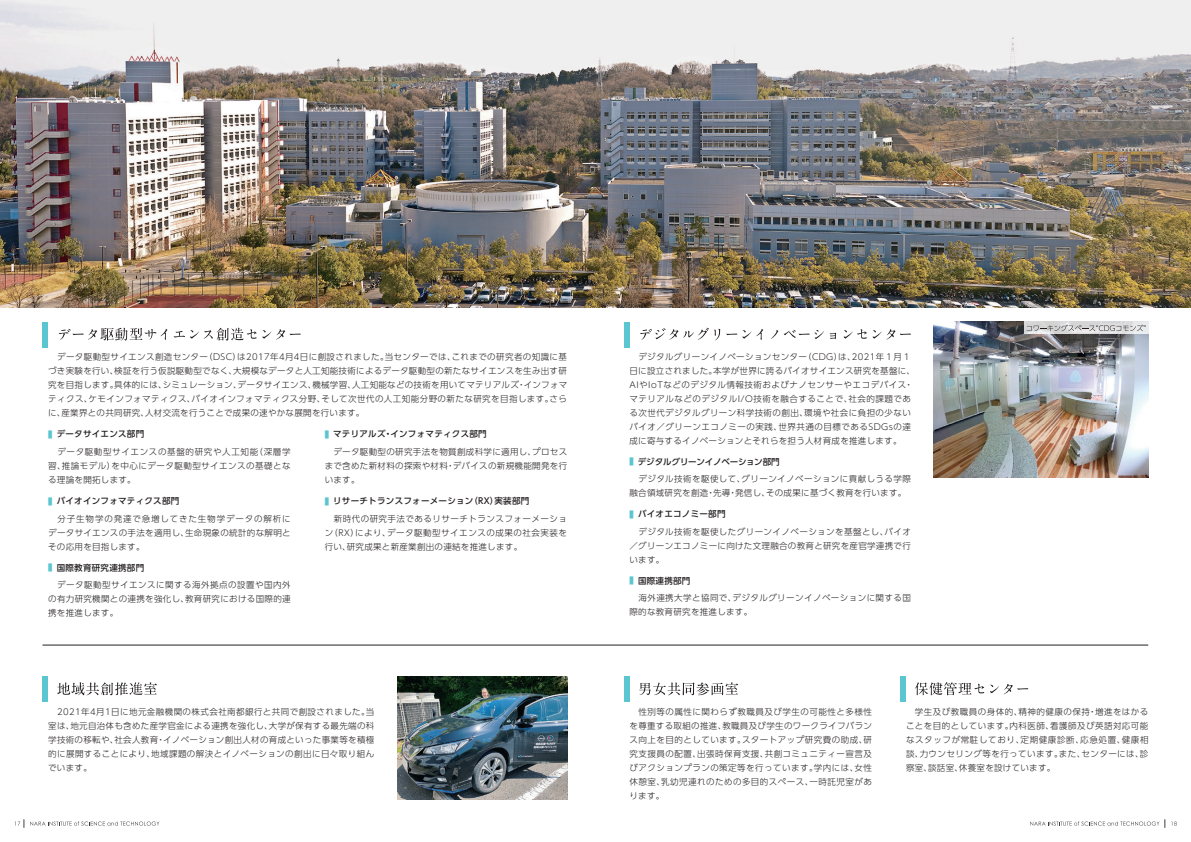
<style>
.page{position:relative;width:1191px;height:842px;background:#fff}
.page>*{position:absolute;margin:0;border:0;box-sizing:border-box;transform-origin:0 0}
.t1{font:500 9.4px "UD Shin Go Pr 6";color:#5bc6cf;scale:.45 1}
.t2{font:300 8.5px/14px "UD Shin Go Pr 6";letter-spacing:.05em;color:#231f20}
.t3{font:500 8.5px "UD Shin Go Pr 6";letter-spacing:.035em;color:#231f20}
.t4{font:300 8.5px/14px "UD Shin Go Pr 6";letter-spacing:.075em;color:#231f20}
.t5{font:300 8.5px/14px "UD Shin Go Pr 6";letter-spacing:.1em;color:#231f20;text-align:right}
.s1{font-weight:500;font-size:9.4px;color:#5bc6cf}
.s2{font-weight:500}
</style>
<div class="page">
<img style="left:933px;top:322px;width:215px;height:156px">
<svg style="left:1024px;top:322px;width:124px;height:12px"></svg>
<svg style="left:1026px;top:325px;width:119px;height:6px"></svg>
<svg style="left:15px;top:819px;width:144px;height:9px"></svg>
<svg style="left:1171px;top:821px;width:5px;height:5px"></svg>
<svg style="left:1030px;top:819px;width:135px;height:9px"></svg>
<img style="left:0;top:0;width:1191px;height:308px">
<img style="left:397px;top:676px;width:170px;height:123px">
<svg style="left:59px;top:328px;width:108px;height:13px"></svg>
<svg style="left:174px;top:328px;width:127px;height:13px"></svg>
<div style="left:43px;top:322px;width:5px;height:25px;background:#5bc6cf"></div>
<svg style="left:640px;top:328px;width:80px;height:12px"></svg>
<svg style="left:726px;top:329px;width:37px;height:11px"></svg>
<svg style="left:771px;top:330px;width:65px;height:9px"></svg>
<svg style="left:844px;top:329px;width:67px;height:11px"></svg>
<div style="left:624px;top:322px;width:5px;height:25px;background:#5bc6cf"></div>
<svg style="left:915px;top:682px;width:69px;height:13px"></svg>
<svg style="left:990px;top:684px;width:38px;height:10px"></svg>
<div style="left:900px;top:676px;width:6px;height:26px;background:#5bc6cf"></div>
<svg style="left:639px;top:682px;width:99px;height:13px"></svg>
<div style="left:624px;top:676px;width:5px;height:26px;background:#5bc6cf"></div>
<svg style="left:57px;top:682px;width:100px;height:13px"></svg>
<div style="left:43px;top:676px;width:5px;height:26px;background:#5bc6cf"></div>
<hr style="left:43px;top:645px;width:1105px;height:1px;background:#231f20">
<p class="t2" style="left:48px;top:350px;width:161px">　データ駆動型サイエンス創造センター</p>
<p class="t2" style="left:204px;top:350px;width:186px">（DSC は） 2017年4月4日に創設されました。</p>
<p class="t2" style="left:452px;top:350px;width:117px">これまでの研究者の知識に基</p>
<p class="t2" style="left:385px;top:350px;width:72px">当センターでは、</p>
<p class="t2" style="left:48px;top:364px;width:72px">づき実験を行い、</p>
<p class="t2" style="left:233px;top:364px;width:335px">大規模なデータと人工知能技術によるデータ駆動型の新たなサイエンスを生み出す研</p>
<p class="t2" style="left:114px;top:364px;width:124px">検証を行う仮説駆動型でなく、</p>
<p class="t2" style="left:713px;top:350px;width:203px;text-indent:-84px">　デジタルグリーンイノベーションセンター<br>本学が世界に誇るバイオサイエンス研究を基盤に、</p>
<p class="t2" style="left:803px;top:350px;width:54px">（CDG は）、</p>
<p class="t2" style="left:852px;top:350px;width:61px">2021年１月１</p>
<p class="t2" style="left:629px;top:364px;width:89px">日に設立されました。</p>
<p class="t2" style="left:352px;top:378px;width:168px">人工知能などの技術を用いてマテリアルズ</p>
<p class="t2" style="left:238px;top:378px;width:80px">データサイエンス、</p>
<p class="t2" style="left:312px;top:378px;width:45px">機械学習、</p>
<p class="t2" style="left:114px;top:378px;width:54px">具体的には、</p>
<p class="t2" style="left:48px;top:378px;width:71px">究を目指します。</p>
<p class="t2" style="left:523px;top:378px;width:45px">インフォマ</p>
<p class="t2" style="left:163px;top:378px;width:80px">シミュレーション、</p>
<p class="t2" style="left:517px;top:378px;width:10px">・</p>
<p class="t2" style="left:192px;top:392px;width:135px">バイオインフォマティクス分野、</p>
<p class="t2" style="left:321px;top:392px;width:233px">そして次世代の人工知能分野の新たな研究を目指します。</p>
<p class="t2" style="left:89px;top:392px;width:108px">ケモインフォマティクス、</p>
<p class="t2" style="left:549px;top:392px;width:19px">さら</p>
<p class="t2" style="left:48px;top:392px;width:46px">ティクス、</p>
<p class="t2" style="left:145px;top:406px;width:221px">人材交流を行うことで成果の速やかな展開を行います。</p>
<p class="t2" style="left:61px;top:406px;width:89px">産業界との共同研究、</p>
<p class="t2" style="left:48px;top:406px;width:19px">に、</p>
<p class="t3" style="left:57px;top:427px;width:89px">データサイエンス部門</p>
<p class="t3" style="left:333px;top:427px;width:54px">マテリアルズ</p>
<p class="t3" style="left:390px;top:427px;width:98px">インフォマティクス部門</p>
<p class="t1" style="left:48px;top:427px;width:11px">■</p>
<p class="t1" style="left:325px;top:427px;width:11px">■</p>
<p class="t3" style="left:384px;top:427px;width:10px">・</p>
<p class="t4" style="left:111px;top:444px;width:181px;text-indent:-63px">　データ駆動型サイエンスの基盤的研究や人工知能<br>を中心にデータ駆動型サイエンスの基礎とな</p>
<p class="t2" style="left:254px;top:444px;width:37px">（深層学</p>
<p class="t2" style="left:62px;top:458px;width:55px">推論モデル）</p>
<p class="t2" style="left:48px;top:458px;width:89px">習、<br>る理論を開拓します。</p>
<p class="t3" style="left:57px;top:494px;width:124px">バイオインフォマティクス部門</p>
<p class="t1" style="left:48px;top:493px;width:11px">■</p>
<p class="t5" style="left:48px;top:511px;width:244px">　分子生物学の発達で急増してきた生物学データの解析に生命現象の統計的な解明と</p>
<p class="t2" style="left:48px;top:525px;width:142px">データサイエンスの手法を適用し、その応用を目指します。</p>
<p class="t3" style="left:57px;top:560px;width:89px">国際教育研究連携部門</p>
<p class="t1" style="left:48px;top:560px;width:11px">■</p>
<p class="t2" style="left:48px;top:577px;width:244px;text-align:right">　データ駆動型サイエンスに関する海外拠点の設置や国内外教育研究における国際的連</p>
<p class="t2" style="left:48px;top:591px;width:142px">の有力研究機関との連携を強化し、携を推進します。</p>
<p class="t2" style="left:532px;top:444px;width:36px">プロセス</p>
<p class="t2" style="left:453px;top:444px;width:116px;text-indent:-128px">　データ駆動型の研究手法を物質創成科学に適用し、<br>デバイスの新規機能開発を行</p>
<p class="t2" style="left:325px;top:458px;width:125px">まで含めた新材料の探索や材料います。</p>
<p class="t2" style="left:446px;top:458px;width:10px">・</p>
<p class="t3" style="left:469px;top:494px;width:30px">（RX）</p>
<p class="t3" style="left:494px;top:494px;width:36px">実装部門</p>
<p class="t1" style="left:325px;top:493px;width:11px">■</p>
<p class="t2" style="left:325px;top:511px;width:244px;text-align:right">　新時代の研究手法であるリサーチトランスフォーメーショデータ駆動型サイエンスの成果の社会実装を</p>
<p class="t3" style="left:333px;top:494px;width:142px">リサーチトランスフォーメーション</p>
<p class="t2" style="left:347px;top:525px;width:177px;text-indent:-22px">（ン RX）<br>研究成果と新産業創出の連結を推進します。</p>
<p class="t2" style="left:355px;top:525px;width:37px">により、</p>
<p class="t2" style="left:325px;top:539px;width:28px">行い、</p>
<p class="t2" style="left:848px;top:378px;width:64px;text-indent:-219px">AIやIoTなどのデジタル情報技術およびナノセンサーやエコデバイス社会的課題であ</p>
<p class="t2" style="left:904px;top:378px;width:10px">・</p>
<p class="t2" style="left:804px;top:392px;width:108px;text-indent:-175px">マテリアルなどのデジタルI/O技術を融合することで、<br>環境や社会に負担の少ない</p>
<p class="t2" style="left:778px;top:406px;width:134px;text-indent:-149px">る次世代デジタルグリーン科学技術の創出、<br>世界共通の目標であるSDGsの達</p>
<p class="t2" style="left:629px;top:420px;width:273px">バイオ／グリーンエコノミーの実践、<br>成に寄与するイノベーションとそれらを担う人材育成を推進します。</p>
<p class="t2" style="left:741px;top:452px;width:171px;line-height:17.5px;text-indent:-112px"><span class="s1">■</span> <span class="s2">デジタルグリーンイノベーション部門<br></span>グリーンイノベーションに貢献しうる学際</p>
<p class="t2" style="left:629px;top:472px;width:117px">　デジタル技術を駆使して、</p>
<p class="t2" style="left:766px;top:486px;width:142px">その成果に基づく教育を行います。</p>
<p class="t2" style="left:713px;top:486px;width:19px">先導</p>
<p class="t2" style="left:629px;top:486px;width:80px">融合領域研究を創造</p>
<p class="t3" style="left:638px;top:507px;width:89px">バイオエコノミー部門</p>
<p class="t2" style="left:735px;top:486px;width:36px">発信し、</p>
<p class="t2" style="left:706px;top:486px;width:10px">・</p>
<p class="t2" style="left:728px;top:486px;width:10px">・</p>
<p class="t1" style="left:629px;top:507px;width:11px">■</p>
<p class="t2" style="left:629px;top:524px;width:283px">　デジタル技術を駆使したグリーンイノベーションを基盤とし、<br>／グリーンエコノミーに向けた文理融合の教育と研究を産官学連携で行います。</p>
<p class="t3" style="left:638px;top:574px;width:54px">国際連携部門</p>
<p class="t2" style="left:884px;top:524px;width:28px">バイオ</p>
<p class="t1" style="left:629px;top:573px;width:11px">■</p>
<p class="t2" style="left:732px;top:591px;width:180px">デジタルグリーンイノベーションに関する国</p>
<p class="t2" style="left:629px;top:591px;width:124px">　海外連携大学と協同で、<br>際的な教育研究を推進します。</p>
<p class="t2" style="left:48px;top:705px;width:328px;text-align:right">　2021年4月1日に地元金融機関の株式会社南都銀行と共同で創設されました当。大学が保有する最先端の科</p>
<p class="t2" style="left:70px;top:719px;width:204px">地元自治体も含めた産学官金による連携を強化し、</p>
<p class="t2" style="left:48px;top:719px;width:28px">室は、</p>
<p class="t2" style="left:629px;top:705px;width:244px;text-align:right">　性別等の属性に関わらず教職員及び学生の可能性と多様性教職員及び学生のワークライフバラン</p>
<p class="t2" style="left:629px;top:719px;width:98px">を尊重する取組の推進、</p>
<p class="t2" style="left:906px;top:705px;width:118px">　学生及び教職員の身体的、</p>
<p class="t2" style="left:1018px;top:705px;width:73px">精神的健康の保持</p>
<p class="t2" style="left:1095px;top:705px;width:55px">増進をはかる</p>
<p class="t2" style="left:1088px;top:705px;width:10px">・</p>
<p class="t2" style="left:1050px;top:719px;width:100px">看護師及び英語対応可能</p>
<p class="t2" style="left:1009px;top:719px;width:46px">内科医師、</p>
<p class="t2" style="left:906px;top:719px;width:109px">ことを目的としています。</p>
<p class="t2" style="left:48px;top:733px;width:72px">学技術の移転や、</p>
<p class="t2" style="left:163px;top:733px;width:213px">イノベーション創出人材の育成といった事業等を積極</p>
<p class="t2" style="left:114px;top:733px;width:45px">社会人教育</p>
<p class="t2" style="left:156px;top:733px;width:10px">・</p>
<p class="t2" style="left:742px;top:733px;width:131px">スタートアップ研究費の助成 研、</p>
<p class="t2" style="left:629px;top:733px;width:118px">ス向上を目的としています。</p>
<p class="t4" style="left:906px;top:733px;width:120px">なスタッフが常駐しており、</p>
<p class="t2" style="left:1020px;top:733px;width:65px">定期健康診断、</p>
<p class="t2" style="left:1121px;top:733px;width:28px">健康相</p>
<p class="t2" style="left:1080px;top:733px;width:47px">応急処置、</p>
<p class="t2" style="left:48px;top:747px;width:108px">的に展開することにより、でいます。</p>
<p class="t2" style="left:151px;top:747px;width:224px">地域課題の解決とイノベーションの創出に日々取り組ん</p>
<p class="t2" style="left:697px;top:747px;width:73px">出張時保育支援、</p>
<p class="t2" style="left:629px;top:747px;width:73px">究支援員の配置、</p>
<p class="t2" style="left:764px;top:747px;width:109px">共創コミュニティー宣言及</p>
<p class="t2" style="left:919px;top:746px;width:144px">力ウンセリング等を行っています。</p>
<p class="t2" style="left:1081px;top:746px;width:68px">センターには 診、</p>
<p class="t2" style="left:906px;top:746px;width:19px">談、</p>
<p class="t2" style="left:1058px;top:746px;width:28px">また、</p>
<p class="t2" style="left:809px;top:761px;width:64px;text-indent:-180px">びアクションプランの策定等を行っています。<br>一時託児室があ</p>
<p class="t2" style="left:814px;top:761px;width:46px">学内には、</p>
<p class="t2" style="left:854px;top:761px;width:19px">女性</p>
<p class="t2" style="left:661px;top:775px;width:154px">乳幼児連れのための多目的スペース、</p>
<p class="t2" style="left:629px;top:775px;width:37px">休憩室、ります。</p>
<p class="t2" style="left:959px;top:760px;width:98px">休養室を設けています。</p>
<p class="t2" style="left:906px;top:760px;width:28px">察室、</p>
<p class="t2" style="left:928px;top:760px;width:36px">談話室、</p>
</div>
